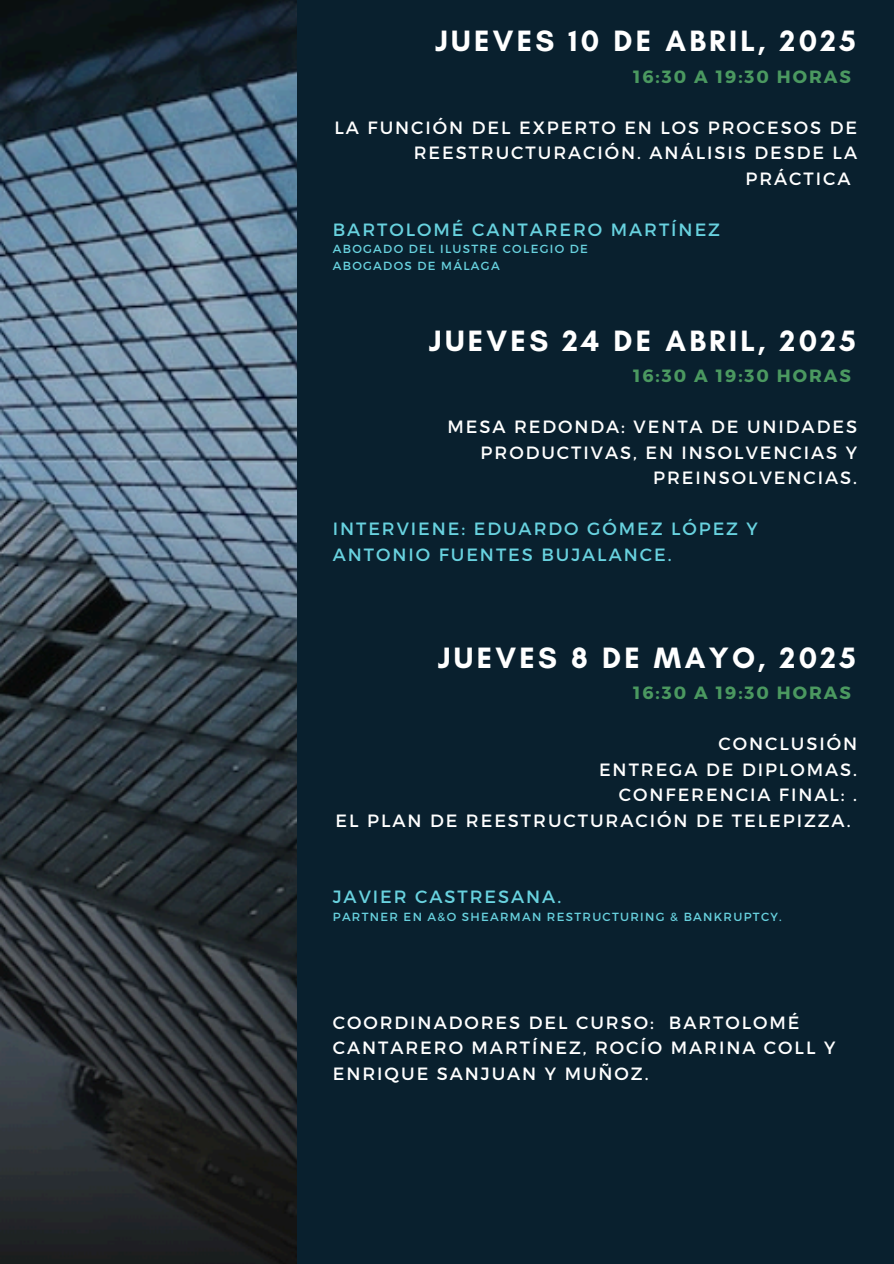
<style>
.page{position:relative;width:894px;height:1264px;background:#fff}
.page>*{position:absolute;margin:0;border:0;box-sizing:border-box;transform-origin:0 0}
.t1{font:700 30px "Glacial Indifference";letter-spacing:.11em;color:#fff}
.t2{font:17.7px/25.5px "Montserrat";letter-spacing:.11em;color:#fff;text-align:right}
.t3{font:17.7px/25.5px "Montserrat";letter-spacing:.11em;color:#68d2df}
.t4{font:700 17.7px "Montserrat";letter-spacing:.11em;color:#4b9960}
.t5{font:11.7px/16.6px "Montserrat";letter-spacing:.11em;color:#68d2df}
</style>
<div class="page">
<div style="left:0;top:0;width:893px;height:1263px;background:#09202e"></div>
<img style="left:0;top:0;width:296px;height:1263px">
<h1 class="t1" style="left:435px;top:23px;width:422px">JUEVES 10 DE ABRIL, 2025</h1>
<p class="t4" style="left:633px;top:65px;width:219px">16:30 A 19:30 HORAS</p>
<p class="t2" style="left:334px;top:114px;width:524px">LA FUNCIÓN DEL EXPERTO EN LOS PROCESOS DE</p>
<p class="t2" style="left:413px;top:139px;width:445px">REESTRUCTURACIÓN. ANÁLISIS DESDE LA</p>
<p class="t2" style="left:745px;top:165px;width:107px">PRÁCTICA</p>
<p class="t3" style="left:333px;top:216px;width:388px">BARTOLOMÉ CANTARERO MARTÍNEZ</p>
<p class="t5" style="left:333px;top:240px;width:256px">ABOGADO DEL ILUSTRE COLEGIO DE<br>ABOGADOS DE MÁLAGA</p>
<h1 class="t1" style="left:429px;top:322px;width:428px">JUEVES 24 DE ABRIL, 2025</h1>
<p class="t4" style="left:633px;top:364px;width:219px">16:30 A 19:30 HORAS</p>
<p class="t2" style="left:447px;top:413px;width:411px">MESA REDONDA: VENTA DE UNIDADES<br>PRODUCTIVAS, EN INSOLVENCIAS Y<br>PREINSOLVENCIAS.</p>
<p class="t3" style="left:333px;top:515px;width:426px">INTERVIENE: EDUARDO GÓMEZ LÓPEZ Y<br>ANTONIO FUENTES BUJALANCE.</p>
<h1 class="t1" style="left:437px;top:639px;width:419px">JUEVES 8 DE MAYO, 2025</h1>
<p class="t4" style="left:633px;top:681px;width:219px">16:30 A 19:30 HORAS</p>
<p class="t2" style="left:718px;top:730px;width:140px">CONCLUSIÓN</p>
<p class="t2" style="left:599px;top:755px;width:259px">ENTREGA DE DIPLOMAS.</p>
<p class="t2" style="left:618px;top:781px;width:240px">CONFERENCIA FINAL: .</p>
<p class="t2" style="left:335px;top:806px;width:516px">EL PLAN DE REESTRUCTURACIÓN DE TELEPIZZA.</p>
<p class="t3" style="left:333px;top:883px;width:230px">JAVIER CASTRESANA.</p>
<p class="t5" style="left:333px;top:907px;width:450px">PARTNER EN A&amp;O SHEARMAN RESTRUCTURING &amp; BANKRUPTCY.</p>
<p class="t2" style="left:333px;top:1008px;width:504px;text-align:left">COORDINADORES DEL CURSO: BARTOLOMÉ<br>CANTARERO MARTÍNEZ, ROCÍO MARINA COLL Y<br>ENRIQUE SANJUAN Y MUÑOZ.</p>
</div>
